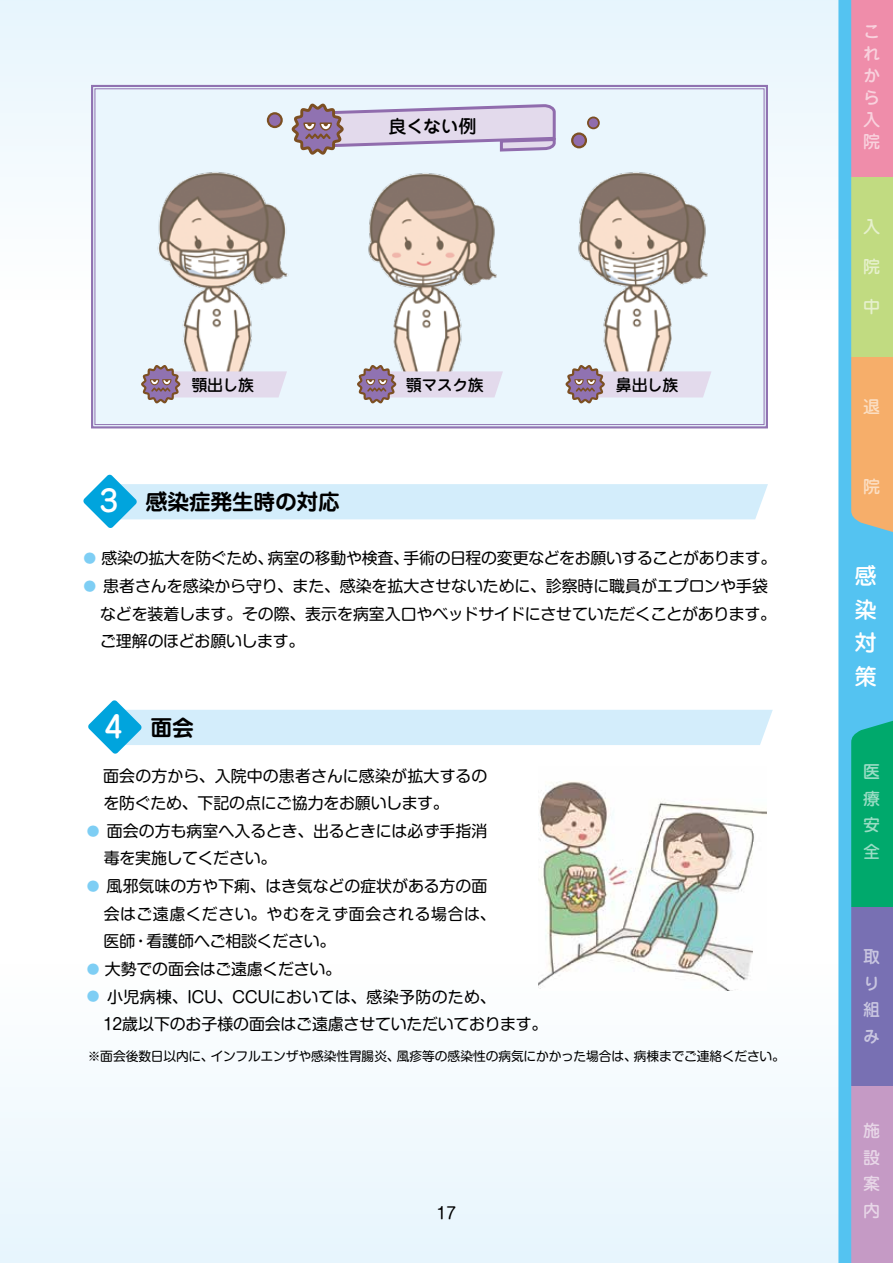
<style>
.page{position:relative;width:893px;height:1263px;background:#fff}
.page>*{position:absolute;margin:0;border:0;box-sizing:border-box;transform-origin:0 0}
.t1{font:500 29.7px "Jun 34 Pro";color:#fff}
.t2{font:500 22.35px/33.5px "Jun 34 Pro";color:#fff;text-align:justify}
.t3{font:700 21.9px "Jun 501 Pro";letter-spacing:-.015em;color:#000}
.t4{font:500 18px "Jun 34 Pro";letter-spacing:-.03em;color:#000}
.t5{font:500 16.95px/26.5px "Jun 34 Pro";color:#fff;text-align:justify}
.t6{font:15.9px/27.6px "Shin M Go Pro";letter-spacing:-.01em;color:#000}
.t7{font:500 15.9px "Jun 34 Pro";letter-spacing:-.025em;color:#000}
.t8{font:12.75px "Shin M Go Pro";letter-spacing:-.01em;color:#000}
.s1{font-size:12.75px;color:#7ecef4}
</style>
<div class="page">
<div style="left:0;top:0;width:838px;height:177px;background:#ebf7fd"></div>
<div style="left:0;top:1087px;width:838px;height:176px;background:#eef8fd"></div>
<img style="left:538px;top:781px;width:228px;height:210px">
<svg style="left:83px;top:474px;width:685px;height:54px"></svg>
<svg style="left:88px;top:700px;width:685px;height:54px"></svg>
<svg style="left:90px;top:84px;width:679px;height:345px;background:#e3ecf7"></svg>
<svg style="left:292px;top:102px;width:265px;height:53px;background:#c9bdd3"></svg>
<svg style="left:267px;top:112px;width:16px;height:16px"></svg>
<svg style="left:571px;top:117px;width:29px;height:10px"></svg>
<img style="left:137px;top:128px;width:158px;height:296px">
<svg style="left:141px;top:365px;width:146px;height:38px;background:#d3cad9"></svg>
<img style="left:351px;top:128px;width:158px;height:296px">
<svg style="left:357px;top:365px;width:146px;height:38px;background:#d3cbd9"></svg>
<img style="left:561px;top:127px;width:158px;height:296px">
<svg style="left:566px;top:365px;width:145px;height:38px;background:#d3cad8"></svg>
<svg style="left:838px;top:0;width:55px;height:1263px;background:#88aeb5"></svg>
<p class="t4" style="left:388px;top:112px;width:90px">良くない例</p>
<p class="t7" style="left:191px;top:372px;width:64px">顎出し族</p>
<p class="t7" style="left:406px;top:372px;width:80px">顎マスク族</p>
<p class="t7" style="left:616px;top:372px;width:64px">鼻出し族</p>
<h1 class="t1" style="left:99px;top:477px;width:20px">3</h1>
<h3 class="t3" style="left:117px;top:484px;width:225px">　 感染症発生時の対応</h3>
<p class="t6" style="left:83px;top:542px;width:694px"><span class="s1">●</span> 感染の拡大を防ぐため、病室の移動や検査、手術の日程の変更などをお願いすることがあります。</p>
<p class="t6" style="left:100px;top:570px;width:678px;text-indent:-17px"><span class="s1">●</span> 患者さんを感染から守り、また、感染を拡大させないために、診察時に職員がエプロンや手袋などを装着します。その際、表示を病室入口やベッドサイドにさせていただくことがあります。ご理解のほどお願いします。</p>
<h1 class="t1" style="left:104px;top:703px;width:20px">4</h1>
<h3 class="t3" style="left:122px;top:710px;width:74px">　 面会</h3>
<p class="t6" style="left:104px;top:760px;width:385px;text-indent:-17px">　面会の方から、入院中の患者さんに感染が拡大するのを防ぐため、下記の点にご協力をお願いします。</p>
<p class="t6" style="left:104px;top:815px;width:385px;text-indent:-17px"><span class="s1">●</span> 面会の方も病室へ入るとき、出るときには必ず手指消毒を実施してください。</p>
<p class="t6" style="left:104px;top:870px;width:394px;text-indent:-17px"><span class="s1">●</span> 風邪気味の方や下痢、はき気などの症状がある方の面会はご遠慮ください。やむをえず面会される場合は、医師・看護師へご相談ください。</p>
<p class="t6" style="left:87px;top:953px;width:256px"><span class="s1">●</span> 大勢での面会はご遠慮ください。</p>
<p class="t6" style="left:104px;top:981px;width:445px;text-indent:-17px"><span class="s1">●</span> 小児病棟、ICU、CCUにおいては、感染予防のため、<br>12歳以下のお子様の面会はご遠慮させていただいております。</p>
<p class="t8" style="left:88px;top:1046px;width:698px">※面会後数日以内に、インフルエンザや感染性胃腸炎、風疹等の感染性の病気にかかった場合は、病棟までご連絡ください。</p>
<p class="t6" style="left:437px;top:1197px;width:21px">17</p>
<p class="t5" style="left:863px;top:18px;width:18px;line-height:22px">これから入院</p>
<p class="t5" style="left:863px;top:212px;width:18px">入</p>
<p class="t5" style="left:863px;top:252px;width:18px">院</p>
<p class="t5" style="left:863px;top:292px;width:17px">中</p>
<p class="t5" style="left:863px;top:392px;width:18px">退</p>
<p class="t5" style="left:863px;top:472px;width:18px">院</p>
<h2 class="t2" style="left:854px;top:557px;width:23px">感染対策</h2>
<p class="t5" style="left:863px;top:572px;width:18px">感染対策</p>
<p class="t5" style="left:863px;top:757px;width:18px">医療安全</p>
<p class="t5" style="left:863px;top:941px;width:18px;text-align:left">取り組み</p>
<p class="t5" style="left:863px;top:1115px;width:18px">施設案内</p>
</div>
